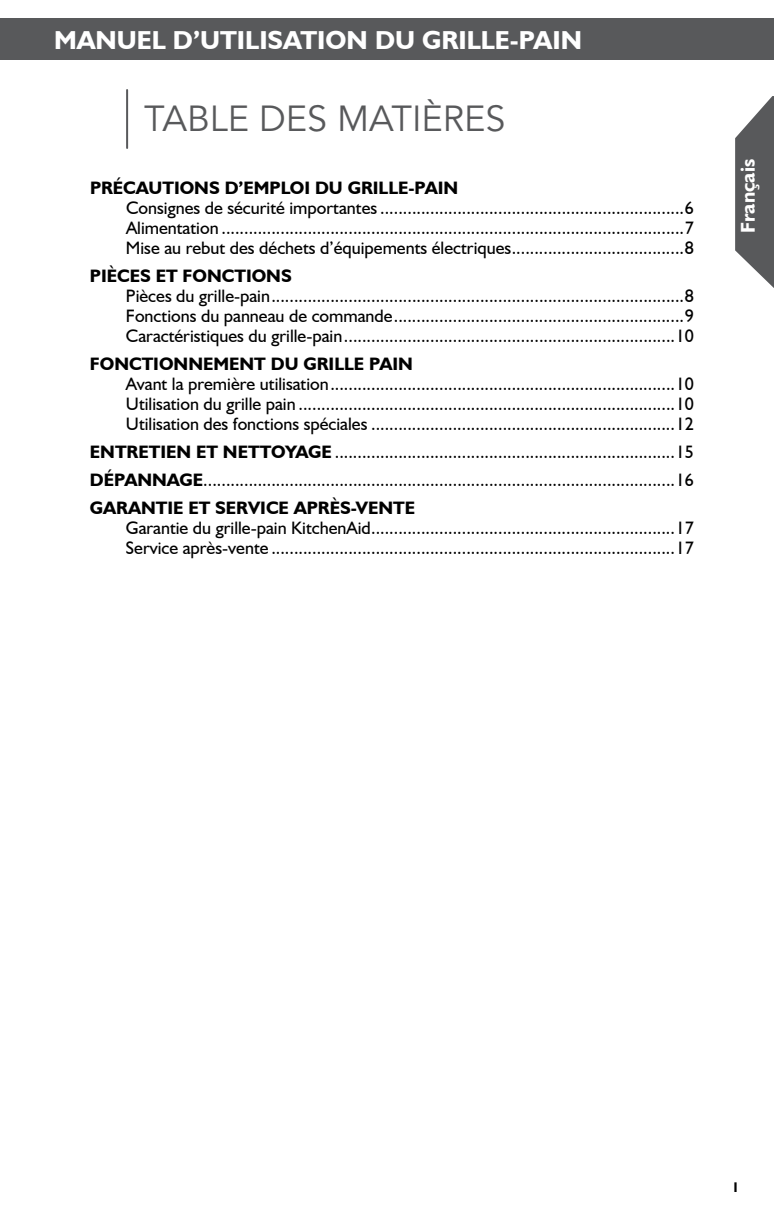
<style>
.page{position:relative;width:774px;height:1224px;background:#fff}
.page>*{position:absolute;margin:0;border:0;box-sizing:border-box;transform-origin:0 0}
.t1{font:36px "Avenir LT Std";color:#58595b}
.t2{font:700 26px "Humanist 521 BT";color:#fff}
.t3{font:700 20px "Humanist 521 BT";color:#fff}
.t4{font:18px/20px "Humanist 521 BT";color:#000;text-align:justify}
.t5{font:700 18px "Humanist 521 BT";color:#000}
.t6{font:700 14px "Humanist 521 BT";color:#000}
.s1{font-weight:700}
</style>
<div class="page">
<svg style="left:735px;top:96px;width:39px;height:192px"></svg>
<div style="left:0;top:18px;width:774px;height:42px;background:#58595b"></div>
<hr style="left:126px;top:90px;width:2px;height:58px;background:#58595b">
<h2 class="t2" style="left:54px;top:24px;width:529px">MANUEL D’UTILISATION DU GRILLE-PAIN</h2>
<h1 class="t1" style="left:144px;top:98px;width:363px">TABLE DES MATIÈRES</h1>
<p class="t5" style="left:90px;top:176px;width:59px">PRÉCAUTIONS</p>
<p class="t5" style="left:225px;top:176px;width:31px">D’EMPLOI</p>
<p class="t5" style="left:315px;top:176px;width:44px">DU GRILLE</p>
<p class="t5" style="left:408px;top:176px;width:18px">-PAIN</p>
<p class="t4" style="left:126px;top:197px;width:570px">Consignes de sécurité importantes ...................................................................6<br>Alimentation ......................................................................................................7<br>Mise au rebut des déchets d’équipements électriques......................................8</p>
<p class="t5" style="left:90px;top:264px;width:203px">PIÈCES ET FONCTIONS</p>
<p class="t4" style="left:126px;top:285px;width:570px">Pièces du grille-pain...........................................................................................8<br>Fonctions du panneau de commande................................................................9<br>Caractéristiques du grille-pain.........................................................................10</p>
<p class="t5" style="left:90px;top:352px;width:66px">FONCTIONNEMENT</p>
<p class="t5" style="left:271px;top:352px;width:44px">DU GRILLE</p>
<p class="t5" style="left:369px;top:352px;width:12px">PAIN</p>
<p class="t4" style="left:126px;top:373px;width:570px">Avant la première utilisation............................................................................10<br>Utilisation du grille pain ...................................................................................10<br>Utilisation des fonctions spéciales ...................................................................12</p>
<p class="t4" style="left:90px;top:437px;width:606px;line-height:28px"><span class="s1">ENTRETIEN ET NETTOYAGE</span> ...........................................................................15<br><span class="s1">DÉPANNAGE</span></p>
<p class="t4" style="left:203px;top:469px;width:492px">........................................................................................................16</p>
<p class="t5" style="left:90px;top:496px;width:26px">GARANTIE</p>
<p class="t5" style="left:188px;top:496px;width:118px">ET SERVICE APRÈS</p>
<p class="t5" style="left:351px;top:496px;width:30px">-VENTE</p>
<p class="t4" style="left:126px;top:517px;width:570px">Garantie du grille-pain KitchenAid...................................................................17<br>Service après-vente .........................................................................................17</p>
<p class="t3" style="left:736px;top:233px;width:75px;rotate:-90deg">FRANÇAIS</p>
<p class="t6" style="left:732px;top:1178px;width:9px">1</p>
</div>
